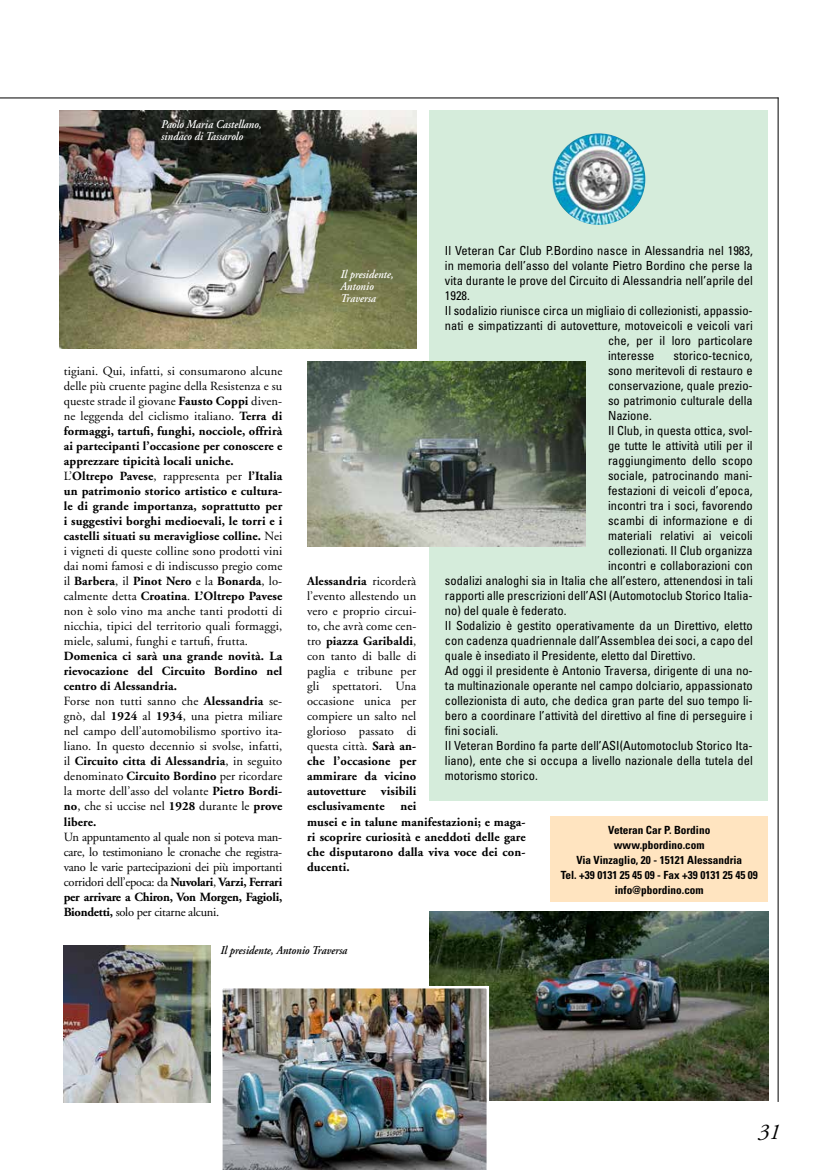
<style>
.page{position:relative;width:815px;height:1170px;background:#fff}
.page>*{position:absolute;margin:0;border:0;box-sizing:border-box;transform-origin:0 0}
.t1{font:italic 22.5px "Adobe Garamond";color:#000}
.t2{font:12.5px/15px "Adobe Garamond";letter-spacing:.01em;color:#000}
.t3{font:condensed 12.5px "Univers";color:#000}
.t4{font:700 12.5px/15px "Adobe Garamond";letter-spacing:.01em;color:#000}
.t5{font:italic 600 11.88px/11.9px "Adobe Garamond";color:#fff;scale:.9 1}
.t6{font:italic 600 11.88px "Adobe Garamond";color:#000;scale:.9 1}
.t7{font:700 condensed 11.25px/15px "Univers";color:#000;text-align:center}
.s1{font-weight:700}
</style>
<div class="page">
<hr style="left:0;top:97px;width:779px;height:1px;background:#000">
<hr style="left:778px;top:97px;width:1px;height:1004px;background:#000">
<div style="left:429px;top:110px;width:339px;height:691px;background:#d5ecdb"></div>
<img style="left:552px;top:133px;width:93px;height:92px">
<img style="left:64px;top:945px;width:147px;height:157px">
<img style="left:307px;top:361px;width:279px;height:185px">
<img style="left:429px;top:911px;width:339px;height:189px">
<img style="left:222px;top:985px;width:267px;height:184px">
<div style="left:550px;top:816px;width:218px;height:85px;background:#ffe4c0"></div>
<img style="left:60px;top:110px;width:356px;height:238px">
<p class="t5" style="left:161px;top:119px;width:113px">Paolo Maria Castellano, sindaco di Tassarolo</p>
<p class="t2" style="left:64px;top:364px;width:220px">tigiani. Qui, infatti, si consumarono alcune delle più cruente pagine della Resistenza e su queste strade il giovane <span class="s1">Fausto Coppi</span> diven&shy;ne leggenda del ciclismo italiano. <span class="s1">Terra di formaggi, tartufi, funghi, nocciole, offrirà ai partecipanti l’occasione per conoscere e apprezzare tipicità locali uniche.<br></span>L’<span class="s1">Oltrepo Pavese</span>, rappresenta per <span class="s1">l’Italia un patrimonio storico artistico e cultura&shy;le di grande importanza, soprattutto per i suggestivi borghi medioevali, le torri e i castelli situati su meravigliose colline.</span> Nei i vigneti di queste colline sono prodotti vini dai nomi famosi e di indiscusso pregio come il <span class="s1">Barbera</span>, il <span class="s1">Pinot Nero</span> e la <span class="s1">Bonarda</span>, lo&shy;calmente detta <span class="s1">Croatina</span>. <span class="s1">L’Oltrepo Pavese </span>non è solo vino ma anche tanti prodotti di nicchia, tipici del territorio quali formaggi, miele, salumi, funghi e tartufi, frutta.</p>
<p class="t2" style="left:64px;top:649px;width:220px"><span class="s1">Domenica ci sarà una grande novità. La rievocazione del Circuito Bordino nel centro di Alessandria.<br></span>Forse non tutti sanno che <span class="s1">Alessandria</span> se&shy;gnò, dal <span class="s1">1924</span> al <span class="s1">1934</span>, una pietra miliare nel campo dell’automobilismo sportivo ita&shy;liano. In questo decennio si svolse, infatti, il <span class="s1">Circuito citta di Alessandria</span>, in seguito denominato <span class="s1">Circuito Bordino</span> per ricordare la morte dell’asso del volante <span class="s1">Pietro Bordi&shy;no</span>, che si uccise nel <span class="s1">1928</span> durante le <span class="s1">prove libere.</span></p>
<p class="t2" style="left:64px;top:829px;width:220px;text-align:justify">Un appuntamento al quale non si poteva man&shy;care, lo testimoniano le cronache che registra&shy;vano le varie partecipazioni dei più importanti corridori dell’epoca: da <span class="s1">Nuvolari</span>, <span class="s1">Varzi, Ferrari per arrivare a Chiron, Von Morgen, Fagioli, Biondetti,</span> solo per citarne alcuni.</p>
<p class="t3" style="left:445px;top:243px;width:309px">Il Veteran Car Club P.Bordino nasce in Alessandria nel 1983,</p>
<p class="t3" style="left:445px;top:258px;width:309px">in memoria dell’asso del volante Pietro Bordino che perse la</p>
<p class="t3" style="left:445px;top:273px;width:309px">vita durante le prove del Circuito di Alessandria nell’aprile del</p>
<p class="t3" style="left:445px;top:288px;width:26px">1928.</p>
<p class="t3" style="left:445px;top:303px;width:309px">Il sodalizio riunisce circa un migliaio di collezionisti, appassio-</p>
<p class="t3" style="left:445px;top:318px;width:309px">nati e simpatizzanti di autovetture, motoveicoli e veicoli vari</p>
<p class="t3" style="left:608px;top:333px;width:146px">che, per il loro particolare</p>
<p class="t3" style="left:608px;top:348px;width:48px">interesse</p>
<p class="t3" style="left:674px;top:348px;width:81px">storico-tecnico,</p>
<p class="t3" style="left:608px;top:363px;width:146px">sono meritevoli di restauro e</p>
<p class="t3" style="left:608px;top:378px;width:146px">conservazione, quale prezio-</p>
<p class="t3" style="left:608px;top:393px;width:146px">so patrimonio culturale della</p>
<p class="t3" style="left:608px;top:408px;width:45px">Nazione.</p>
<p class="t3" style="left:608px;top:423px;width:146px">Il Club, in questa ottica, svol-</p>
<p class="t3" style="left:608px;top:438px;width:146px">ge tutte le attività utili per il</p>
<p class="t3" style="left:608px;top:453px;width:146px">raggiungimento dello scopo</p>
<p class="t3" style="left:608px;top:468px;width:146px">sociale, patrocinando mani-</p>
<p class="t3" style="left:608px;top:483px;width:146px">festazioni di veicoli d’epoca,</p>
<p class="t3" style="left:608px;top:498px;width:146px">incontri tra i soci, favorendo</p>
<p class="t3" style="left:608px;top:513px;width:146px">scambi di informazione e di</p>
<p class="t3" style="left:608px;top:528px;width:146px">materiali relativi ai veicoli</p>
<p class="t3" style="left:608px;top:543px;width:146px">collezionati. Il Club organizza</p>
<p class="t3" style="left:608px;top:558px;width:146px">incontri e collaborazioni con</p>
<p class="t3" style="left:445px;top:573px;width:309px">sodalizi analoghi sia in Italia che all’estero, attenendosi in tali</p>
<p class="t3" style="left:445px;top:588px;width:309px">rapporti alle prescrizioni dell’ASI (Automotoclub Storico Italia-</p>
<p class="t3" style="left:445px;top:603px;width:123px">no) del quale è federato.</p>
<p class="t3" style="left:445px;top:618px;width:309px">Il Sodalizio è gestito operativamente da un Direttivo, eletto</p>
<p class="t3" style="left:445px;top:633px;width:309px">con cadenza quadriennale dall’Assemblea dei soci, a capo del</p>
<p class="t3" style="left:445px;top:648px;width:252px">quale è insediato il Presidente, eletto dal Direttivo.</p>
<p class="t3" style="left:445px;top:663px;width:309px">Ad oggi il presidente è Antonio Traversa, dirigente di una no-</p>
<p class="t3" style="left:445px;top:678px;width:309px">ta multinazionale operante nel campo dolciario, appassionato</p>
<p class="t3" style="left:445px;top:693px;width:309px">collezionista di auto, che dedica gran parte del suo tempo li-</p>
<p class="t3" style="left:445px;top:708px;width:309px">bero a coordinare l’attività del direttivo al fine di perseguire i</p>
<p class="t3" style="left:445px;top:723px;width:55px">fini sociali.</p>
<p class="t3" style="left:445px;top:738px;width:309px">Il Veteran Bordino fa parte dell’ASI(Automotoclub Storico Ita-</p>
<p class="t3" style="left:445px;top:753px;width:309px">liano), ente che si occupa a livello nazionale della tutela del</p>
<p class="t3" style="left:445px;top:768px;width:95px">motorismo storico.</p>
<p class="t5" style="left:340px;top:268px;width:60px">Il presidente,<br>Antonio<br>Traversa</p>
<p class="t2" style="left:307px;top:574px;width:111px;text-align:justify"><span class="s1">Alessandria</span> ricorderà l’evento allestendo un vero e proprio circui&shy;to, che avrà come cen&shy;tro <span class="s1">piazza Garibaldi</span>, con tanto di balle di paglia e tribune per gli spettatori. Una occasione unica per compiere un salto nel glorioso passato di questa città. <span class="s1">Sarà an&shy;che l’occasione per ammirare da vicino autovetture visibili esclusivamente</span></p>
<p class="t4" style="left:307px;top:799px;width:220px;text-indent:93px">nei<br>musei e in talune manifestazioni; e maga&shy;ri scoprire curiosità e aneddoti delle gare che disputarono dalla viva voce dei con&shy;ducenti.</p>
<p class="t7" style="left:561px;top:822px;width:199px">Veteran Car P. Bordino<br>www.pbordino.com<br>Via Vinzaglio, 20 - 15121 Alessandria<br>Tel. +39 0131 25 45 09 - Fax +39 0131 25 45 09 info@pbordino.com</p>
<p class="t6" style="left:220px;top:943px;width:142px">Il presidente, Antonio Traversa</p>
<h1 class="t1" style="left:757px;top:1120px;width:24px">31</h1>
</div>
